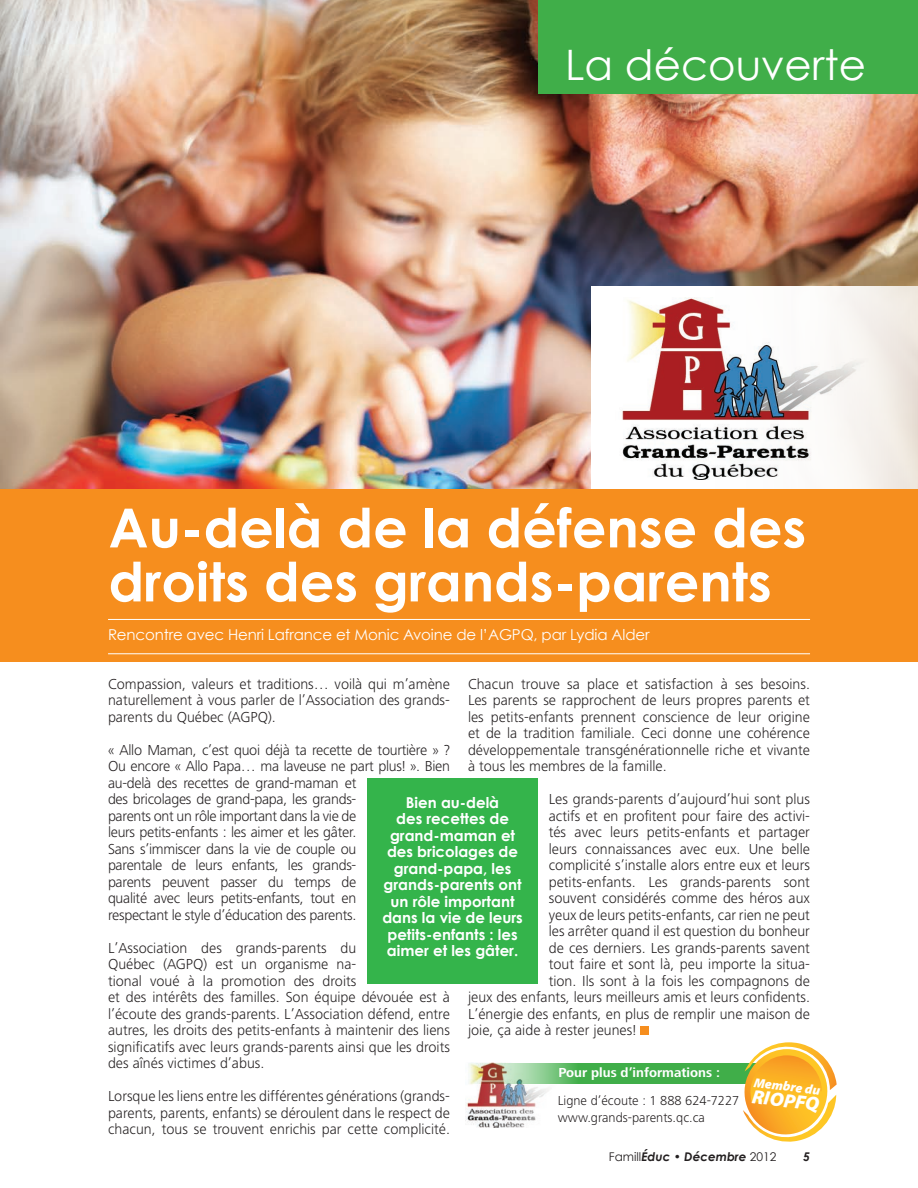
<style>
.page{position:relative;width:918px;height:1188px;background:#fff}
.page>*{position:absolute;margin:0;border:0;box-sizing:border-box;transform-origin:0 0}
.t1{font:700 54px/54px "Century Gothic";color:#fff}
.t2{font:42px "Century Gothic";color:#fff}
.t3{font:italic 900 19.65px "Myriad Pro";color:#fff}
.t4{font:300 15px/16.5px "Frutiger Next LT";color:#231f20;text-align:justify}
.t5{font:300 15px/16.5px "Frutiger Next LT";letter-spacing:-.02em;color:#231f20}
.t6{font:700 15px/16.5px "Century Gothic";color:#fff;text-align:center}
.t7{font:15px "Century Gothic";letter-spacing:-.01em;color:#fff}
.t8{font:300 13.5px/16.5px "Frutiger Next LT";color:#231f20}
.t9{font:700 13.5px "Frutiger Next LT";color:#fff}
.t10{font:italic 900 13.2px "Myriad Pro";color:#fff}
.t11{font:italic 700 12px "Century Gothic";color:#231f20}
.s1{font-weight:400;font-style:normal}
</style>
<div class="page">
<img style="left:0;top:0;width:918px;height:489px">
<div style="left:539px;top:0;width:379px;height:93px;background:#40ae49"></div>
<div style="left:468px;top:1063px;width:342px;height:20px;background:#40ae49"></div>
<svg style="left:740px;top:1042px;width:97px;height:100px"></svg>
<div style="left:640px;top:1027px;width:9px;height:8px;background:#f68e1e"></div>
<div style="left:367px;top:779px;width:171px;height:205px;background:#34b44b"></div>
<svg style="left:591px;top:286px;width:327px;height:203px"></svg>
<img style="left:616px;top:297px;width:253px;height:182px">
<div style="left:0;top:489px;width:918px;height:173px;background:#f68e1e"></div>
<hr style="left:108px;top:619px;width:702px;height:1px;background:#fff">
<hr style="left:108px;top:653px;width:702px;height:1px;background:#fff">
<svg style="left:465px;top:1063px;width:116px;height:58px"></svg>
<img style="left:466px;top:1062px;width:91px;height:66px">
<h2 class="t2" style="left:565px;top:39px;width:302px">La découverte</h2>
<h1 class="t1" style="left:109px;top:500px;width:699px">Au-delà de la défense des droits des grands-parents</h1>
<p class="t7" style="left:108px;top:625px;width:543px">Rencontre avec Henri Lafrance et Monic Avoine de l’AGPQ, par Lydia Alder</p>
<p class="t4" style="left:468px;top:676px;width:344px">Chacun trouve sa place et satisfaction à ses besoins.<br>Les parents se rapprochent de leurs propres parents et les petits-enfants prennent conscience de leur origine et de la tradition familiale. Ceci donne une cohérence développementale transgénérationnelle riche et vivante à tous les membres de la famille.</p>
<p class="t4" style="left:549px;top:791px;width:263px">Les grands-parents d’aujourd’hui sont plus</p>
<p class="t4" style="left:549px;top:808px;width:263px">actifs et en profitent pour faire des activi-</p>
<p class="t4" style="left:549px;top:824px;width:263px">tés avec leurs petits-enfants et partager</p>
<p class="t4" style="left:549px;top:841px;width:263px">leurs connaissances avec eux. Une belle</p>
<p class="t4" style="left:549px;top:857px;width:263px">complicité s’installe alors entre eux et leurs</p>
<p class="t4" style="left:549px;top:874px;width:263px">petits-enfants. Les grands-parents sont</p>
<p class="t4" style="left:549px;top:890px;width:263px">souvent considérés comme des héros aux</p>
<p class="t4" style="left:549px;top:907px;width:263px">yeux de leurs petits-enfants, car rien ne peut</p>
<p class="t4" style="left:549px;top:923px;width:263px">les arrêter quand il est question du bonheur</p>
<p class="t4" style="left:549px;top:940px;width:263px">de ces derniers. Les grands-parents savent</p>
<p class="t4" style="left:549px;top:956px;width:263px">tout faire et sont là, peu importe la situa-</p>
<p class="t4" style="left:549px;top:973px;width:263px">tion. Ils sont à la fois les compagnons de</p>
<p class="t4" style="left:468px;top:989px;width:344px">jeux des enfants, leurs meilleurs amis et leurs confidents.</p>
<p class="t4" style="left:468px;top:1006px;width:344px">L’énergie des enfants, en plus de remplir une maison de</p>
<p class="t4" style="left:468px;top:1022px;width:170px">joie, ça aide à rester jeunes!</p>
<p class="t4" style="left:108px;top:676px;width:343px">Compassion, valeurs et traditions… voilà qui m’amène naturellement à vous parler de l’Association des grands&shy;parents du Québec (AGPQ).</p>
<p class="t5" style="left:108px;top:742px;width:343px">« Allo Maman, c’est quoi déjà ta recette de tourtière » ?<br>Ou encore « Allo Papa… ma laveuse ne part plus! ». Bien au-delà des recettes de grand-maman et<br>des bricolages de grand-papa, les grands-<br>parents ont un rôle important dans la vie de<br>leurs petits-enfants : les aimer et les gâter.<br>Sans s’immiscer dans la vie de couple ou<br>parentale de leurs enfants, les grands-<br>parents peuvent passer du temps de<br>qualité avec leurs petits-enfants, tout en<br>respectant le style d’éducation des parents.</p>
<p class="t4" style="left:108px;top:940px;width:344px;text-align:left">L’Association des grands-parents du<br>Québec (AGPQ) est un organisme na-<br>tional voué à la promotion des droits<br>et des intérêts des familles. Son équipe dévouée est à l’écoute des grands-parents. L’Association défend, entre autres, les droits des petits-enfants à maintenir des liens significatifs avec leurs grands-parents ainsi que les droits des aînés victimes d’abus.</p>
<p class="t4" style="left:108px;top:1088px;width:344px">Lorsque les liens entre les différentes générations (grands&shy;parents, parents, enfants) se déroulent dans le respect de chacun, tous se trouvent enrichis par cette complicité.</p>
<p class="t6" style="left:382px;top:794px;width:142px">Bien au-delà<br>des recettes de grand-maman et des bricolages de grand-papa, les grands-parents ont un rôle important dans la vie de leurs petits-enfants : les aimer et les gâter.</p>
<p class="t9" style="left:559px;top:1065px;width:163px">Pour plus d’informations :</p>
<p class="t10" style="left:755px;top:1074px;width:68px;rotate:7deg">Membre du</p>
<h3 class="t3" style="left:754px;top:1083px;width:69px;rotate:7deg">RIOPFQ</h3>
<p class="t8" style="left:558px;top:1092px;width:183px">Ligne d’écoute : 1 888 624-7227 www.grands-parents.qc.ca</p>
<p class="t11" style="left:609px;top:1149px;width:169px"><span class="s1">Famill</span>Éduc • Décembre <span class="s1">2012</span></p>
<p class="t11" style="left:803px;top:1149px;width:8px">5</p>
</div>
